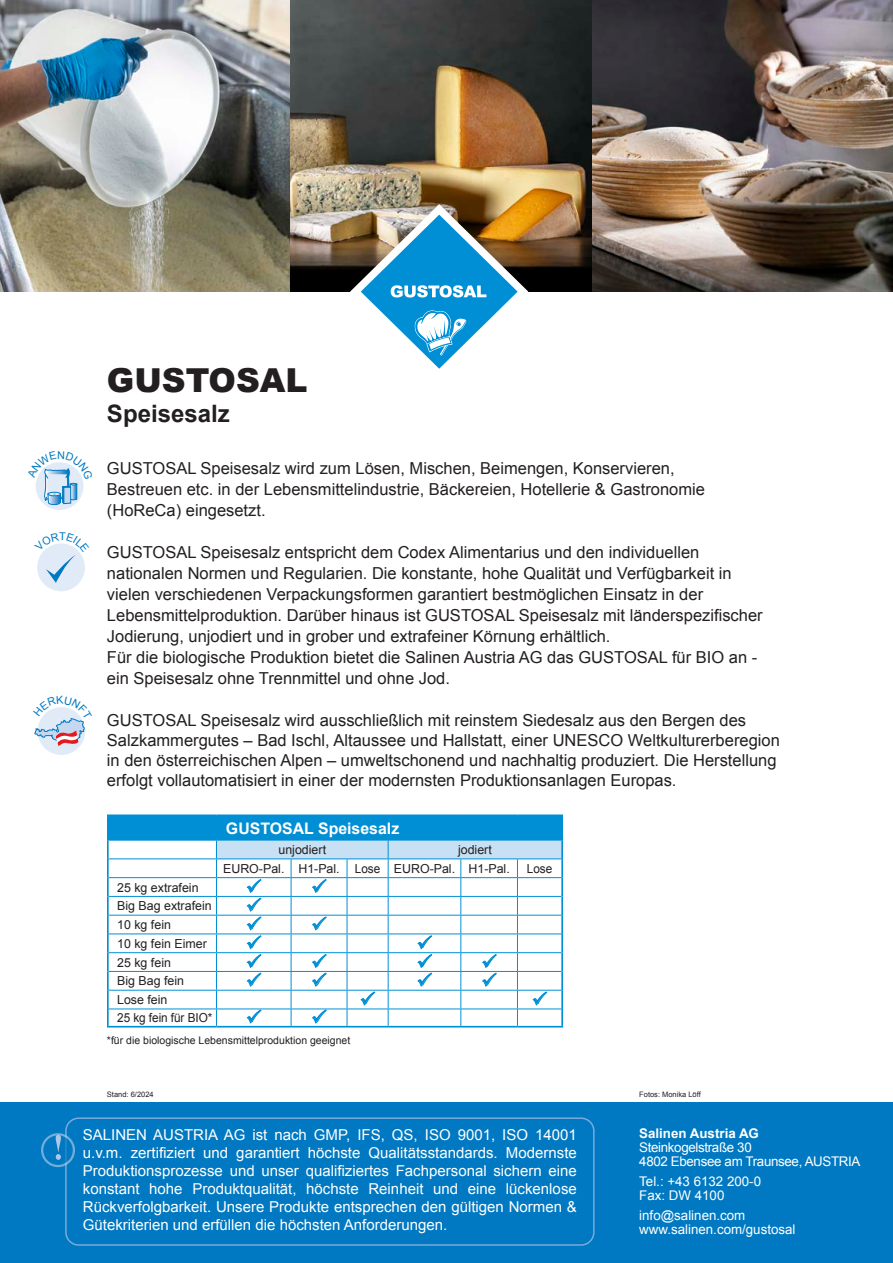
<style>
.page{position:relative;width:893px;height:1263px;background:#fff}
.page>*{position:absolute;margin:0;border:0;box-sizing:border-box;transform-origin:0 0}
.t1{font:900 33px "Arial";color:#231f20}
.t2{font:700 24px "Arial";color:#231f20}
.t3{font:16.5px/21px "Arial";color:#231f20}
.t4{font:700 15.9px "Arial";color:#fff}
.t5{font:15px/18px "Arial";color:#fff;text-align:justify}
.t6{font:13.35px/14.2px "Arial";color:#fff}
.t7{font:13.35px/14.2px "Arial";letter-spacing:-.025em;color:#fff}
.t8{font:700 13.35px "Arial";color:#fff}
.t9{font:12.45px/18.8px "Arial";color:#231f20}
.t10{font:12.45px "Arial";color:#231f20;scale:.95 1}
.t11{font:10.5px "Arial";color:#231f20}
.t12{font:7.5px "Arial";color:#231f20}
</style>
<div class="page">
<div style="left:0;top:1103px;width:893px;height:160px;background:#0079c2"></div>
<div style="left:65px;top:1117px;width:530px;height:129px;border:2px solid #7aabdb;border-radius:13px"></div>
<svg style="left:42px;top:1134px;width:32px;height:32px"></svg>
<div style="left:41px;top:1133px;width:34px;height:34px;border:2px solid #adc7e7;border-radius:50%"></div>
<svg style="left:56px;top:1135px;width:5px;height:25px"></svg>
<img style="left:0;top:0;width:291px;height:291px">
<img style="left:291px;top:0;width:602px;height:291px">
<div style="left:37px;top:543px;width:48px;height:48px;background:#e1ebf7;border-radius:50%"></div>
<div style="left:38px;top:707px;width:47px;height:48px;background:#e1ebf7;border-radius:50%"></div>
<img style="left:340px;top:194px;width:199px;height:175px">
<hr style="left:107px;top:814px;width:109px;height:2px;background:#008fd5">
<hr style="left:216px;top:814px;width:75px;height:2px;background:#008fd5">
<hr style="left:291px;top:814px;width:56px;height:2px;background:#008fd5">
<hr style="left:347px;top:814px;width:41px;height:2px;background:#008fd5">
<hr style="left:388px;top:814px;width:73px;height:2px;background:#008fd5">
<hr style="left:461px;top:814px;width:56px;height:2px;background:#008fd5">
<hr style="left:517px;top:814px;width:46px;height:2px;background:#008fd5">
<hr style="left:107px;top:1026px;width:109px;height:1px;background:#008fd5">
<hr style="left:216px;top:1026px;width:75px;height:1px;background:#008fd5">
<hr style="left:291px;top:1026px;width:56px;height:1px;background:#008fd5">
<hr style="left:347px;top:1026px;width:41px;height:1px;background:#008fd5">
<hr style="left:388px;top:1026px;width:73px;height:1px;background:#008fd5">
<hr style="left:461px;top:1026px;width:56px;height:1px;background:#008fd5">
<hr style="left:517px;top:1026px;width:46px;height:1px;background:#008fd5">
<svg style="left:36px;top:462px;width:48px;height:48px"></svg>
<svg style="left:37px;top:543px;width:48px;height:40px"></svg>
<svg style="left:34px;top:707px;width:51px;height:39px"></svg>
<svg style="left:107px;top:815px;width:456px;height:211px"></svg>
<h1 class="t1" style="left:107px;top:356px;width:202px">GUSTOSAL</h1>
<h2 class="t2" style="left:107px;top:397px;width:124px">Speisesalz</h2>
<p class="t3" style="left:107px;top:458px;width:599px">GUSTOSAL Speisesalz wird zum Lösen, Mischen, Beimengen, Konservieren,<br>Bestreuen etc. in der Lebensmittelindustrie, Bäckereien, Hotellerie &amp; Gastronomie (HoReCa) eingesetzt.</p>
<p class="t3" style="left:107px;top:542px;width:657px">GUSTOSAL Speisesalz entspricht dem Codex Alimentarius und den individuellen nationalen Normen und Regularien. Die konstante, hohe Qualität und Verfügbarkeit in vielen verschiedenen Verpackungsformen garantiert bestmöglichen Einsatz in der Lebensmittelproduktion. Darüber hinaus ist GUSTOSAL Speisesalz mit länderspezifischer Jodierung, unjodiert und in grober und extrafeiner Körnung erhältlich.<br>Für die biologische Produktion bietet die Salinen Austria AG das GUSTOSAL für BIO an - ein Speisesalz ohne Trennmittel und ohne Jod.</p>
<p class="t3" style="left:107px;top:710px;width:674px;line-height:20px">GUSTOSAL Speisesalz wird ausschließlich mit reinstem Siedesalz aus den Bergen des Salzkammergutes – Bad Ischl, Altaussee und Hallstatt, einer UNESCO Weltkulturerberegion in den österreichischen Alpen – umweltschonend und nachhaltig produziert. Die Herstellung erfolgt vollautomatisiert in einer der modernsten Produktionsanlagen Europas.</p>
<p class="t4" style="left:226px;top:817px;width:175px">GUSTOSAL Speisesalz</p>
<p class="t9" style="left:279px;top:840px;width:49px">unjodiert</p>
<p class="t9" style="left:223px;top:840px;width:288px;text-indent:235px">jodiert<br>EURO-Pal. H1-Pal. Lose EURO-Pal. H1-Pal.</p>
<p class="t9" style="left:117px;top:878px;width:83px">25 kg extrafein</p>
<p class="t9" style="left:117px;top:897px;width:96px">Big Bag extrafein</p>
<p class="t9" style="left:117px;top:915px;width:55px">10 kg fein</p>
<p class="t9" style="left:117px;top:934px;width:91px">10 kg fein Eimer</p>
<p class="t9" style="left:117px;top:953px;width:55px">25 kg fein</p>
<p class="t9" style="left:117px;top:972px;width:68px">Big Bag fein</p>
<p class="t9" style="left:117px;top:990px;width:52px">Lose fein</p>
<p class="t10" style="left:117px;top:1009px;width:102px">25 kg fein für BIO*</p>
<p class="t11" style="left:107px;top:1033px;width:245px">*für die biologische Lebensmittelproduktion geeignet</p>
<p class="t10" style="left:527px;top:860px;width:28px">Lose</p>
<p class="t12" style="left:107px;top:1090px;width:48px">Stand: 6/2024</p>
<p class="t12" style="left:639px;top:1090px;width:63px">Fotos: Monika Löff</p>
<p class="t5" style="left:83px;top:1126px;width:495px">SALINEN AUSTRIA AG ist nach GMP, IFS, QS, ISO 9001, ISO 14001 u.v.m. zertifiziert und garantiert höchste Qualitätsstandards. Modernste Produktionsprozesse und unser qualifiziertes Fachpersonal sichern eine konstant hohe Produktqualität, höchste Reinheit und eine lückenlose Rückverfolgbarkeit. Unsere Produkte entsprechen den gültigen Normen &amp; Gütekriterien und erfüllen die höchsten Anforderungen.</p>
<p class="t8" style="left:639px;top:1124px;width:121px">Salinen Austria AG</p>
<p class="t7" style="left:639px;top:1140px;width:223px">Steinkogelstraße 30<br>4802 Ebensee am Traunsee, AUSTRIA</p>
<p class="t6" style="left:639px;top:1174px;width:123px">Tel.: +43 6132 200-0<br>Fax: DW 4100</p>
<p class="t6" style="left:639px;top:1208px;width:158px">info@salinen.com www.salinen.com/gustosal</p>
</div>
